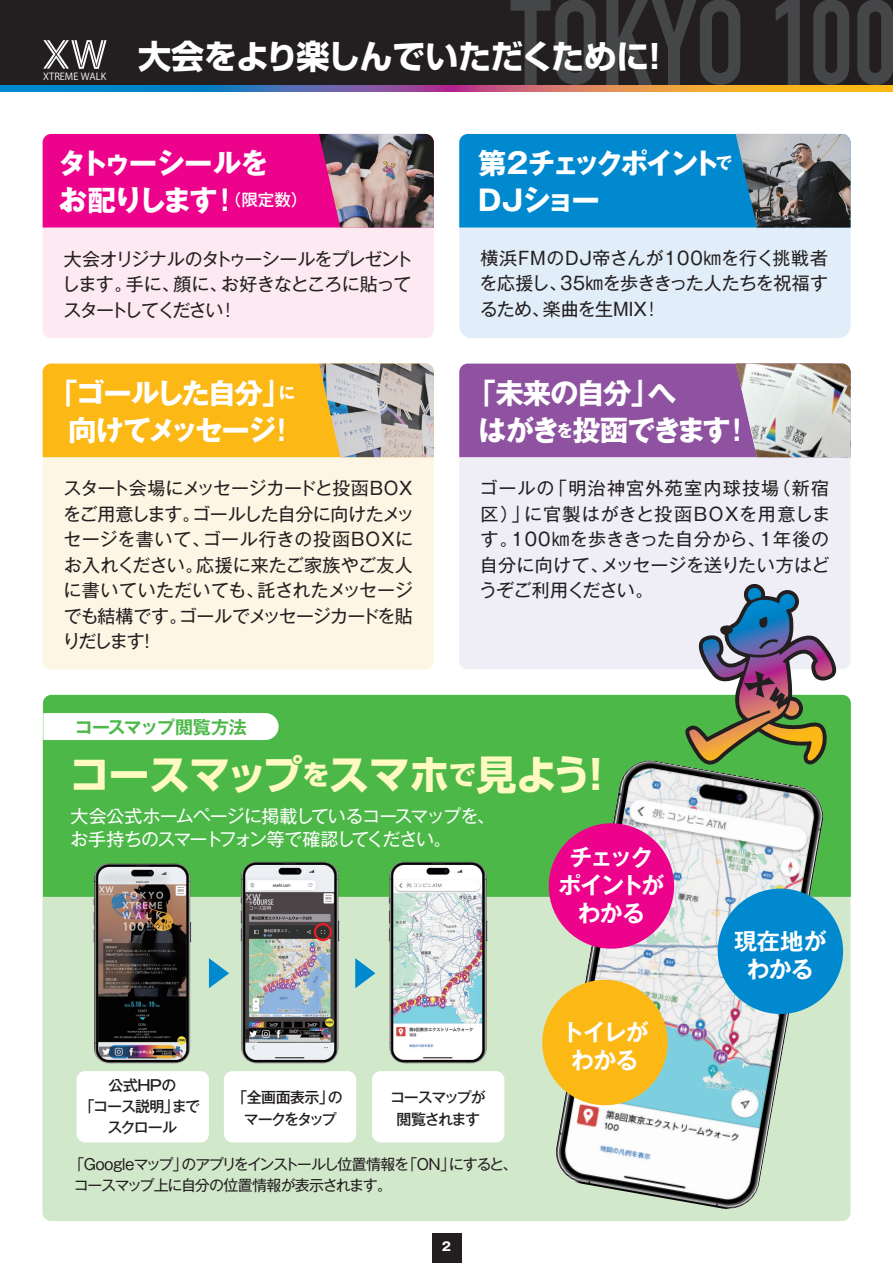
<style>
.page{position:relative;width:893px;height:1263px;background:#fff}
.page>*{position:absolute;margin:0;border:0;box-sizing:border-box;transform-origin:0 0}
.t1{font:700 40.65px "Shin Go Pro";letter-spacing:-.03em;color:#fffac1}
.t2{font:700 33px "Shin Go Pro";letter-spacing:-.02em;color:#fff}
.t3{font:700 28.5px/37.2px "Gothic MB101 Pro";letter-spacing:-.075em;color:#fff}
.t4{font:700 28.5px/37.2px "Gothic MB101 Pro";letter-spacing:-.12em;color:#fff}
.t5{font:700 23.1px/27.8px "Gothic MB101 Pro De";letter-spacing:-.055em;color:#fff;text-align:center}
.t6{font:700 23.1px/27.8px "Gothic MB101 Pro De";letter-spacing:-.115em;color:#fff;text-align:center}
.t7{font:18px/25.5px "Gothic MB101 Pro";letter-spacing:-.03em;color:#231f20;text-align:justify}
.t8{font:18px/23.4px "Gothic MB101 Pro";letter-spacing:-.07em;color:#fff}
.t9{font:700 18px "Gothic MB101 Pro De";letter-spacing:-.03em;color:#4cb848}
.t10{font:15px/21.3px "Gothic MB101 Pro";letter-spacing:-.075em;color:#231f20}
.t11{font:500 15px/21.3px "Gothic MB101 Pro";letter-spacing:-.075em;color:#231f20;text-align:center}
.t12{font:700 12px "Gothic MB101 Pro";color:#fff}
.t13{font:9.75px "Koz Go Pr 6 N";color:#fff}
.s1{font-size:27.15px}
</style>
<div class="page">
<div style="left:459px;top:135px;width:391px;height:203px;background:#e1edf8;border-radius:12px"></div>
<div style="left:43px;top:135px;width:391px;height:203px;background:#fce9f1;border-radius:9px"></div>
<div style="left:459px;top:364px;width:391px;height:305px;background:#efeef6;border-radius:9px"></div>
<div style="left:43px;top:364px;width:391px;height:305px;background:#fef6e5;border-radius:9px"></div>
<div style="left:0;top:0;width:893px;height:85px;background:#231f20"></div>
<svg style="left:43px;top:40px;width:64px;height:29px"></svg>
<svg style="left:511px;top:0;width:85px;height:85px"></svg>
<svg style="left:606px;top:0;width:134px;height:85px"></svg>
<svg style="left:776px;top:0;width:24px;height:85px"></svg>
<svg style="left:813px;top:0;width:36px;height:85px"></svg>
<svg style="left:857px;top:0;width:36px;height:85px"></svg>
<svg style="left:0;top:85px;width:893px;height:6px;background:#8e8180"></svg>
<svg style="left:43px;top:728px;width:807px;height:493px;background:#cce0ca"></svg>
<svg style="left:43px;top:695px;width:808px;height:202px;background:#5fba5c"></svg>
<img style="left:555px;top:760px;width:95px;height:415px">
<div style="left:718px;top:888px;width:125px;height:126px;background:#0089cf;border-radius:50%"></div>
<div style="left:542px;top:980px;width:126px;height:125px;background:#fcb814;border-radius:50%"></div>
<div style="left:549px;top:823px;width:125px;height:126px;background:#ed028c;border-radius:50%"></div>
<svg style="left:685px;top:584px;width:151px;height:180px"></svg>
<svg style="left:43px;top:713px;width:236px;height:27px"></svg>
<div style="left:77px;top:1071px;width:132px;height:71px;background:#fff;border-radius:9px"></div>
<div style="left:224px;top:1071px;width:132px;height:71px;background:#fff;border-radius:9px"></div>
<div style="left:372px;top:1071px;width:132px;height:71px;background:#fff;border-radius:9px"></div>
<img style="left:93px;top:863px;width:95px;height:200px">
<img style="left:389px;top:862px;width:95px;height:201px">
<img style="left:241px;top:862px;width:95px;height:201px">
<div style="left:314px;top:923px;width:18px;height:18px;border:2px solid #ee1d23;border-radius:50%"></div>
<svg style="left:209px;top:958px;width:20px;height:30px"></svg>
<svg style="left:355px;top:958px;width:20px;height:30px"></svg>
<div style="left:459px;top:364px;width:277px;height:93px;background:#8e52a1"></div>
<div style="left:43px;top:134px;width:276px;height:93px;background:#ed028c"></div>
<div style="left:459px;top:134px;width:277px;height:93px;background:#0089cf"></div>
<img style="left:736px;top:134px;width:114px;height:93px">
<img style="left:736px;top:364px;width:114px;height:93px">
<div style="left:43px;top:364px;width:276px;height:93px;background:#fcb814"></div>
<img style="left:319px;top:134px;width:115px;height:93px">
<img style="left:319px;top:364px;width:115px;height:93px">
<div style="left:432px;top:1233px;width:29px;height:30px;background:#231f20"></div>
<p class="t13" style="left:43px;top:71px;width:65px">XTREME WALK</p>
<h2 class="t2" style="left:138px;top:30px;width:534px">大会をより楽しんでいただくために！</h2>
<h3 class="t3" style="left:57px;top:141px;width:252px">タトゥーシールを<br>お配りします!<sup>（限定数）</sup></h3>
<p class="t7" style="left:62px;top:244px;width:353px">大会オリジナルのタトゥーシールをプレゼントします。手に、顔に、お好きなところに貼ってスタートしてください!</p>
<h3 class="t3" style="left:50px;top:371px;width:247px;text-align:center">「ゴールした自分」<sup>に</sup>向けてメッセージ!</h3>
<p class="t7" style="left:62px;top:473px;width:354px">スタート会場にメッセージカードと投函ＢＯＸをご用意します。ゴールした自分に向けたメッセージを書いて、ゴール行きの投函ＢＯＸにお入れください。応援に来たご家族やご友人に書いていただいても、託されたメッセージでも結構です。ゴールでメッセージカードを貼りだします！</p>
<p class="t9" style="left:75px;top:712px;width:174px">コースマップ閲覧方法</p>
<h3 class="t4" style="left:478px;top:141px;width:256px">第２チェックポイント<sup>で<br></sup>DJショー</h3>
<p class="t7" style="left:480px;top:242px;width:350px">横浜FMのDJ帝さんが100㎞を行く挑戦者を応援し、35㎞を歩ききった人たちを祝福するため、楽曲を生MIX!</p>
<h3 class="t3" style="left:478px;top:371px;width:267px;text-indent:-10px">「未来の自分」へ<br>はがき<sup>を</sup>投函できます!</h3>
<p class="t7" style="left:479px;top:473px;width:353px">ゴールの「明治神宮外苑室内球技場（新宿区）」に官製はがきと投函ＢＯＸを用意します。100㎞を歩ききった自分から、１年後の自分に向けて、メッセージを送りたい方はどうぞご利用ください。</p>
<h1 class="t1" style="left:69px;top:742px;width:548px">コースマップ<span class="s1">を</span>スマホ<span class="s1">で</span>見よう！</h1>
<p class="t8" style="left:71px;top:801px;width:426px">大会公式ホームページに掲載しているコースマップを、お手持ちのスマートフォン等で確認してください。</p>
<p class="t11" style="left:80px;top:1072px;width:122px">公式HPの<br>「コース説明」までスクロール</p>
<p class="t11" style="left:232px;top:1085px;width:112px">「全画面表示」のマークをタップ</p>
<p class="t11" style="left:390px;top:1085px;width:97px">コースマップが閲覧されます</p>
<p class="t10" style="left:69px;top:1151px;width:450px">「Googleマップ」のアプリをインストールし位置情報を「ON」にすると、コースマップ上に自分の位置情報が表示されます。</p>
<p class="t12" style="left:442px;top:1237px;width:11px">2</p>
<p class="t6" style="left:558px;top:841px;width:107px">チェックポイントがわかる</p>
<p class="t5" style="left:561px;top:1016px;width:89px">トイレがわかる</p>
<p class="t5" style="left:734px;top:925px;width:94px">現在地がわかる</p>
</div>
